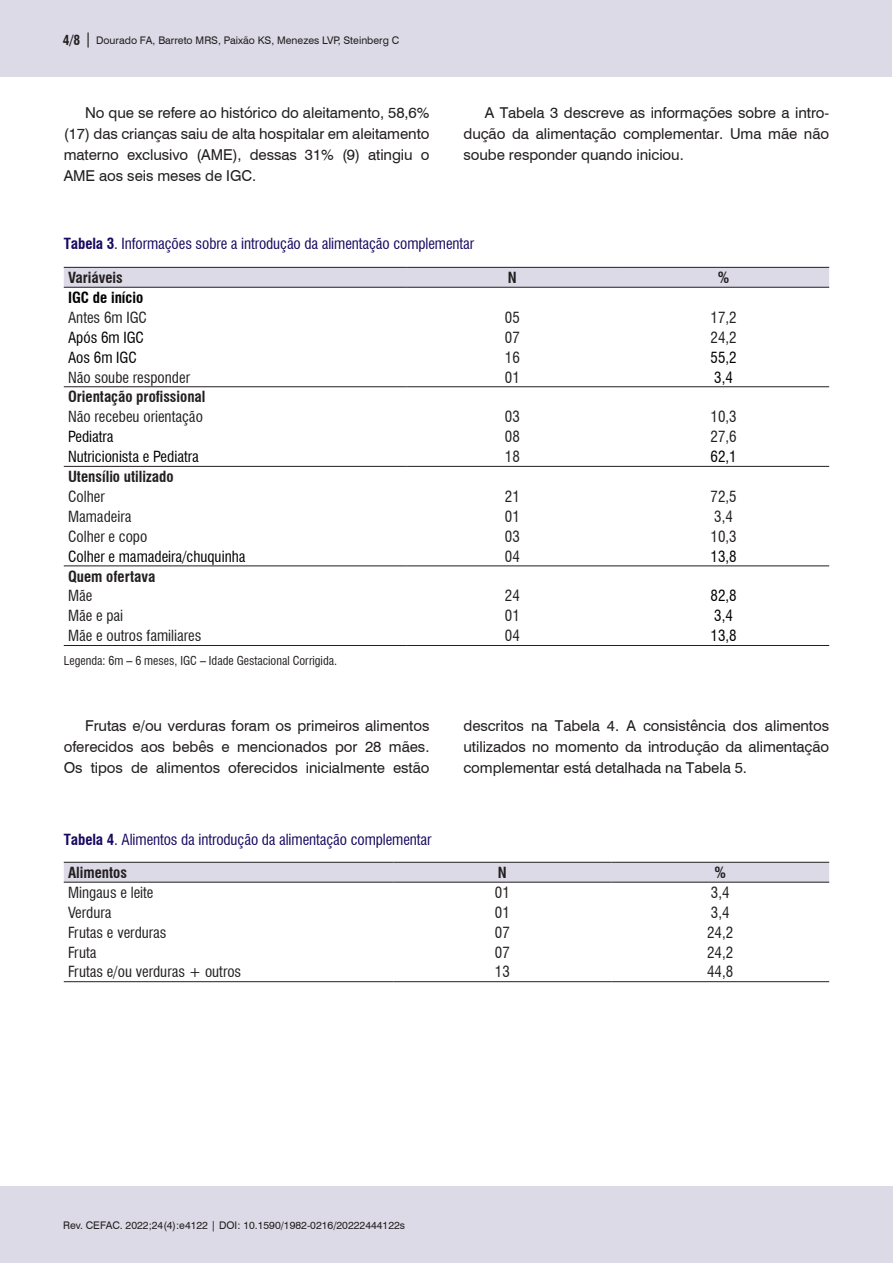
<style>
.page{position:relative;width:893px;height:1263px;background:#fff}
.page>*{position:absolute;margin:0;border:0;box-sizing:border-box;transform-origin:0 0}
.Corpo_do_texto{font:15px/21px "Swiss 721 BT";letter-spacing:-.005em;color:#231f20;text-align:justify}
.Texto_tabelas{font:condensed 15px "Swiss 721 BT";color:#231f20}
.Titulo_tabelas_e_gr{font:condensed 15px "Swiss 721 BT";letter-spacing:-.005em;color:#18085f}
.Texto_tabelas-2{font:condensed 15px "Swiss 721 BT";color:#000}
.Texto_tabelas-3{font:700 condensed 15px "Swiss 721 BT";color:#231f20}
.Texto_tabelas-4{font:700 condensed 15px "Swiss 721 BT";color:#000}
.Legendas{font:condensed 12px "Swiss 721 BT";color:#231f20}
.t1{font:10.5px "Swiss 721 BT";color:#231f20}
.s1{font-weight:700;font-stretch:condensed;font-size:13.5px}
.s2{font-size:15px}
.s3{font-weight:700}
</style>
<div class="page">
<div style="left:0;top:1186px;width:892px;height:77px;background:#dcdae7"></div>
<div style="left:0;top:0;width:892px;height:77px;background:#dcdae7"></div>
<div style="left:64px;top:863px;width:765px;height:19px;background:#dcdae7"></div>
<hr style="left:64px;top:882px;width:329px;height:1px;background:#231f20">
<hr style="left:393px;top:882px;width:218px;height:1px;background:#231f20">
<hr style="left:611px;top:882px;width:218px;height:1px;background:#231f20">
<hr style="left:64px;top:862px;width:329px;height:1px;background:#231f20">
<hr style="left:393px;top:862px;width:218px;height:1px;background:#231f20">
<hr style="left:611px;top:862px;width:218px;height:1px;background:#231f20">
<hr style="left:64px;top:981px;width:329px;height:1px;background:#231f20">
<hr style="left:393px;top:981px;width:218px;height:1px;background:#231f20">
<hr style="left:611px;top:981px;width:218px;height:1px;background:#231f20">
<div style="left:64px;top:268px;width:765px;height:19px;background:#dcdae7"></div>
<hr style="left:64px;top:287px;width:343px;height:1px;background:#231f20">
<hr style="left:407px;top:287px;width:211px;height:1px;background:#231f20">
<hr style="left:618px;top:287px;width:211px;height:1px;background:#231f20">
<hr style="left:64px;top:267px;width:343px;height:1px;background:#231f20">
<hr style="left:407px;top:267px;width:211px;height:1px;background:#231f20">
<hr style="left:618px;top:267px;width:211px;height:1px;background:#231f20">
<hr style="left:64px;top:645px;width:343px;height:1px;background:#231f20">
<hr style="left:407px;top:645px;width:211px;height:1px;background:#231f20">
<hr style="left:618px;top:645px;width:211px;height:1px;background:#231f20">
<hr style="left:64px;top:386px;width:343px;height:1px;background:#231f20">
<hr style="left:407px;top:386px;width:211px;height:1px;background:#231f20">
<hr style="left:618px;top:386px;width:211px;height:1px;background:#231f20">
<hr style="left:64px;top:466px;width:343px;height:1px;background:#231f20">
<hr style="left:407px;top:466px;width:211px;height:1px;background:#231f20">
<hr style="left:618px;top:466px;width:211px;height:1px;background:#231f20">
<hr style="left:64px;top:565px;width:343px;height:1px;background:#231f20">
<hr style="left:407px;top:565px;width:211px;height:1px;background:#231f20">
<hr style="left:618px;top:565px;width:211px;height:1px;background:#231f20">
<p class="t1" style="left:63px;top:33px;width:338px"><span class="s1">4/8</span> <span class="s2">|</span> Dourado FA, Barreto MRS, Paixão KS, Menezes LVP, Steinberg C</p>
<p class="Corpo_do_texto" style="left:64px;top:101px;width:367px;text-indent:21px">No que se refere ao histórico do aleitamento, 58,6% (17) das crianças saiu de alta hospitalar em aleitamento materno exclusivo (AME), dessas 31% (9) atingiu o AME aos seis meses de IGC.</p>
<p class="Corpo_do_texto" style="left:463px;top:101px;width:367px;text-indent:21px">A Tabela 3 descreve as informações sobre a intro&shy;dução da alimentação complementar. Uma mãe não soube responder quando iniciou.</p>
<p class="Titulo_tabelas_e_gr" style="left:64px;top:235px;width:412px"><span class="s3">Tabela 3</span>. Informações sobre a introdução da alimentação complementar</p>
<p class="Texto_tabelas-3" style="left:68px;top:269px;width:56px">Variáveis</p>
<p class="Texto_tabelas-3" style="left:508px;top:269px;width:10px">N</p>
<p class="Texto_tabelas-3" style="left:718px;top:269px;width:13px">%</p>
<p class="Texto_tabelas-4" style="left:68px;top:288px;width:77px">IGC de início</p>
<p class="Texto_tabelas" style="left:68px;top:308px;width:81px">Antes 6m IGC</p>
<p class="Texto_tabelas" style="left:505px;top:308px;width:16px">05</p>
<p class="Texto_tabelas" style="left:710px;top:308px;width:28px">17,2</p>
<p class="Texto_tabelas-2" style="left:68px;top:328px;width:78px">Após 6m IGC</p>
<p class="Texto_tabelas" style="left:505px;top:328px;width:16px">07</p>
<p class="Texto_tabelas" style="left:710px;top:328px;width:28px">24,2</p>
<p class="Texto_tabelas-2" style="left:68px;top:348px;width:70px">Aos 6m IGC</p>
<p class="Texto_tabelas" style="left:505px;top:348px;width:16px">16</p>
<p class="Texto_tabelas-2" style="left:710px;top:348px;width:28px">55,2</p>
<p class="Texto_tabelas" style="left:68px;top:368px;width:124px">Não soube responder</p>
<p class="Texto_tabelas" style="left:505px;top:368px;width:16px">01</p>
<p class="Texto_tabelas-2" style="left:714px;top:368px;width:20px">3,4</p>
<p class="Texto_tabelas-3" style="left:68px;top:388px;width:139px">Orientação profissional</p>
<p class="Texto_tabelas" style="left:68px;top:408px;width:136px">Não recebeu orientação</p>
<p class="Texto_tabelas" style="left:505px;top:408px;width:16px">03</p>
<p class="Texto_tabelas" style="left:710px;top:408px;width:28px">10,3</p>
<p class="Texto_tabelas-2" style="left:68px;top:428px;width:47px">Pediatra</p>
<p class="Texto_tabelas" style="left:505px;top:428px;width:16px">08</p>
<p class="Texto_tabelas" style="left:710px;top:428px;width:28px">27,6</p>
<p class="Texto_tabelas-2" style="left:68px;top:448px;width:132px">Nutricionista e Pediatra</p>
<p class="Texto_tabelas" style="left:505px;top:448px;width:16px">18</p>
<p class="Texto_tabelas-2" style="left:710px;top:448px;width:28px">62,1</p>
<p class="Texto_tabelas-3" style="left:68px;top:468px;width:107px">Utensílio utilizado</p>
<p class="Texto_tabelas" style="left:68px;top:487px;width:38px">Colher</p>
<p class="Texto_tabelas" style="left:505px;top:487px;width:16px">21</p>
<p class="Texto_tabelas" style="left:710px;top:487px;width:28px">72,5</p>
<p class="Texto_tabelas" style="left:68px;top:507px;width:65px">Mamadeira</p>
<p class="Texto_tabelas" style="left:505px;top:507px;width:16px">01</p>
<p class="Texto_tabelas" style="left:714px;top:507px;width:20px">3,4</p>
<p class="Texto_tabelas" style="left:68px;top:527px;width:81px">Colher e copo</p>
<p class="Texto_tabelas" style="left:505px;top:527px;width:16px">03</p>
<p class="Texto_tabelas" style="left:710px;top:527px;width:28px">10,3</p>
<p class="Texto_tabelas-2" style="left:68px;top:547px;width:179px">Colher e mamadeira/chuquinha</p>
<p class="Texto_tabelas" style="left:505px;top:547px;width:16px">04</p>
<p class="Texto_tabelas-2" style="left:710px;top:547px;width:28px">13,8</p>
<p class="Texto_tabelas-3" style="left:68px;top:567px;width:89px">Quem ofertava</p>
<p class="Texto_tabelas" style="left:68px;top:587px;width:26px">Mãe</p>
<p class="Texto_tabelas" style="left:505px;top:587px;width:16px">24</p>
<p class="Texto_tabelas-2" style="left:710px;top:587px;width:28px">82,8</p>
<p class="Texto_tabelas" style="left:68px;top:607px;width:57px">Mãe e pai</p>
<p class="Texto_tabelas" style="left:505px;top:607px;width:16px">01</p>
<p class="Texto_tabelas-2" style="left:714px;top:607px;width:20px">3,4</p>
<p class="Texto_tabelas" style="left:68px;top:627px;width:135px">Mãe e outros familiares</p>
<p class="Texto_tabelas" style="left:505px;top:627px;width:16px">04</p>
<p class="Texto_tabelas-2" style="left:710px;top:627px;width:28px">13,8</p>
<p class="Legendas" style="left:64px;top:654px;width:275px">Legenda: 6m – 6 meses, IGC – Idade Gestacional Corrigida.</p>
<p class="Corpo_do_texto" style="left:64px;top:714px;width:367px;text-indent:21px">Frutas e/ou verduras foram os primeiros alimentos oferecidos aos bebês e mencionados por 28 mães.<br>Os tipos de alimentos oferecidos inicialmente estão</p>
<p class="Corpo_do_texto" style="left:463px;top:714px;width:367px">descritos na Tabela 4. A consistência dos alimentos utilizados no momento da introdução da alimentação complementar está detalhada na Tabela 5.</p>
<p class="Titulo_tabelas_e_gr" style="left:64px;top:830px;width:369px"><span class="s3">Tabela 4</span>. Alimentos da introdução da alimentação complementar</p>
<p class="Texto_tabelas-3" style="left:68px;top:863px;width:60px">Alimentos</p>
<p class="Texto_tabelas-3" style="left:498px;top:863px;width:10px">N</p>
<p class="Texto_tabelas-3" style="left:714px;top:863px;width:13px">%</p>
<p class="Texto_tabelas" style="left:68px;top:883px;width:87px">Mingaus e leite</p>
<p class="Texto_tabelas" style="left:495px;top:883px;width:16px">01</p>
<p class="Texto_tabelas" style="left:711px;top:883px;width:20px">3,4</p>
<p class="Texto_tabelas" style="left:68px;top:903px;width:45px">Verdura</p>
<p class="Texto_tabelas" style="left:495px;top:903px;width:16px">01</p>
<p class="Texto_tabelas" style="left:711px;top:903px;width:20px">3,4</p>
<p class="Texto_tabelas" style="left:68px;top:923px;width:100px">Frutas e verduras</p>
<p class="Texto_tabelas" style="left:495px;top:923px;width:16px">07</p>
<p class="Texto_tabelas" style="left:707px;top:923px;width:28px">24,2</p>
<p class="Texto_tabelas" style="left:68px;top:943px;width:30px">Fruta</p>
<p class="Texto_tabelas" style="left:495px;top:943px;width:16px">07</p>
<p class="Texto_tabelas" style="left:707px;top:943px;width:28px">24,2</p>
<p class="Texto_tabelas" style="left:68px;top:963px;width:175px">Frutas e/ou verduras + outros</p>
<p class="Texto_tabelas" style="left:495px;top:963px;width:16px">13</p>
<p class="Texto_tabelas" style="left:707px;top:963px;width:28px">44,8</p>
<p class="t1" style="left:63px;top:1218px;width:344px">Rev. CEFAC. 2022;24(4):e4122 | DOI: 10.1590/1982-0216/20222444122s</p>
</div>
